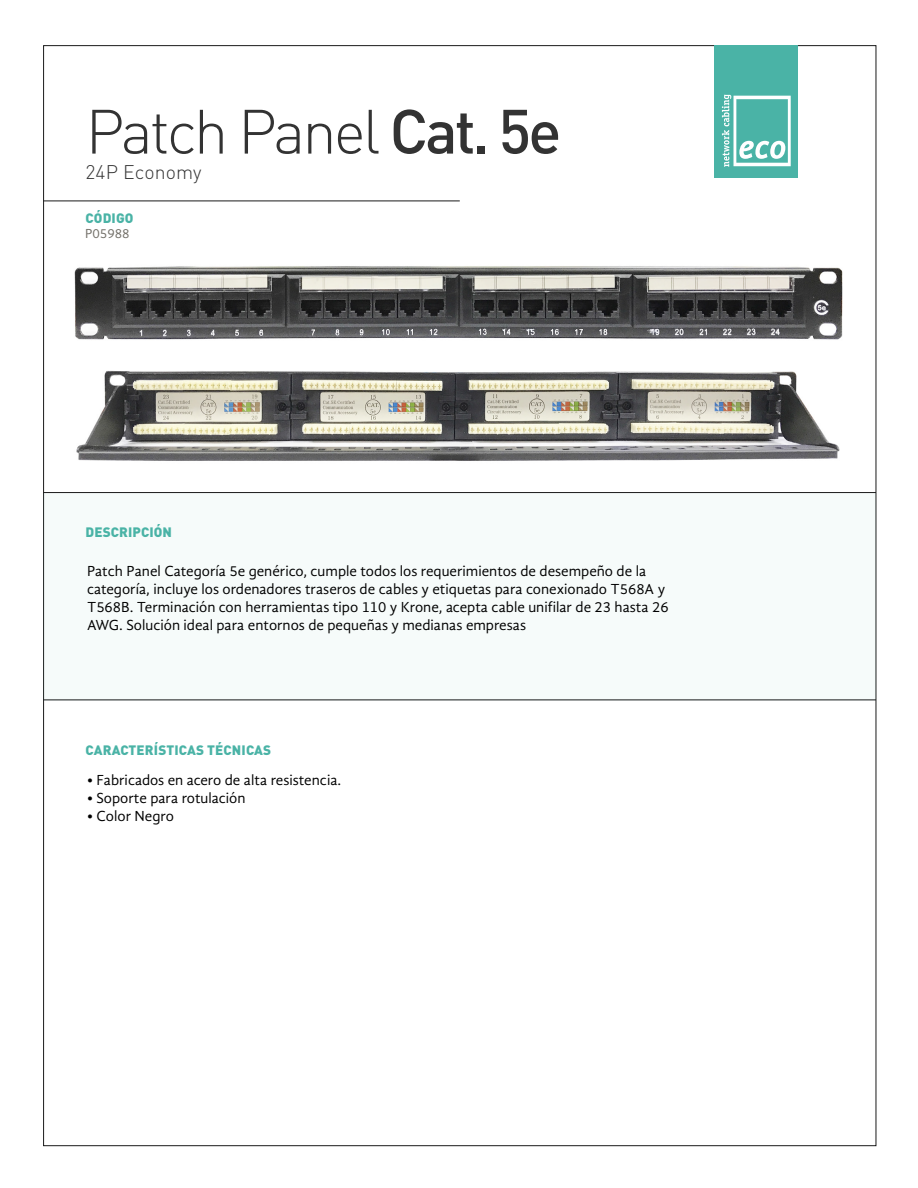
<style>
.page{position:relative;width:918px;height:1188px;background:#fff}
.page>*{position:absolute;margin:0;border:0;box-sizing:border-box;transform-origin:0 0}
.t1{font:300 61.5px "DIN Pro";letter-spacing:-.05em;color:#333}
.t2{font:300 19.5px "DIN Pro";letter-spacing:.005em;color:#333}
.t3{font:15px/18px "Gandhi Sans";color:#000}
.t4{font:900 13.5px "DIN Pro";letter-spacing:.01em;color:#4ab3a6}
.t5{font:13.5px "Gandhi Sans";color:#716e67}
.s1{font-weight:500}
</style>
<div class="page">
<div style="left:43px;top:492px;width:833px;height:208px;background:#f6fbfa"></div>
<div style="left:714px;top:45px;width:84px;height:132px;background:#4ab3a6"></div>
<svg style="left:722px;top:95px;width:69px;height:72px"></svg>
<hr style="left:43px;top:492px;width:833px;height:1px;background:#1a1a1a">
<hr style="left:43px;top:201px;width:417px;height:1px;background:#1a1a1a">
<hr style="left:43px;top:700px;width:833px;height:1px;background:#1a1a1a">
<img style="left:74px;top:266px;width:769px;height:74px">
<img style="left:76px;top:370px;width:764px;height:91px">
<h1 class="t1" style="left:86px;top:90px;width:477px">Patch Panel <span class="s1">Cat. 5e</span></h1>
<h2 class="t2" style="left:86px;top:158px;width:118px">24P Economy</h2>
<p class="t4" style="left:86px;top:209px;width:50px">CÓDIGO</p>
<p class="t5" style="left:85px;top:225px;width:46px">P05988</p>
<p class="t4" style="left:86px;top:523px;width:88px">DESCRIPCIÓN</p>
<p class="t3" style="left:87px;top:562px;width:583px">Patch Panel Categoría 5e genérico, cumple todos los requerimientos de desempeño de la categoría, incluye los ordenadores traseros de cables y etiquetas para conexionado T568A y T568B. Terminación con herramientas tipo 110 y Krone, acepta cable unifilar de 23 hasta 26<br>AWG. Solución ideal para entornos de pequeñas y medianas empresas</p>
<p class="t4" style="left:86px;top:741px;width:187px">CARACTERÍSTICAS TÉCNICAS</p>
<p class="t3" style="left:87px;top:771px;width:256px">• Fabricados en acero de alta resistencia.</p>
<p class="t3" style="left:87px;top:789px;width:160px">• Soporte para rotulación</p>
<p class="t3" style="left:87px;top:807px;width:88px">• Color Negro</p>
</div>
